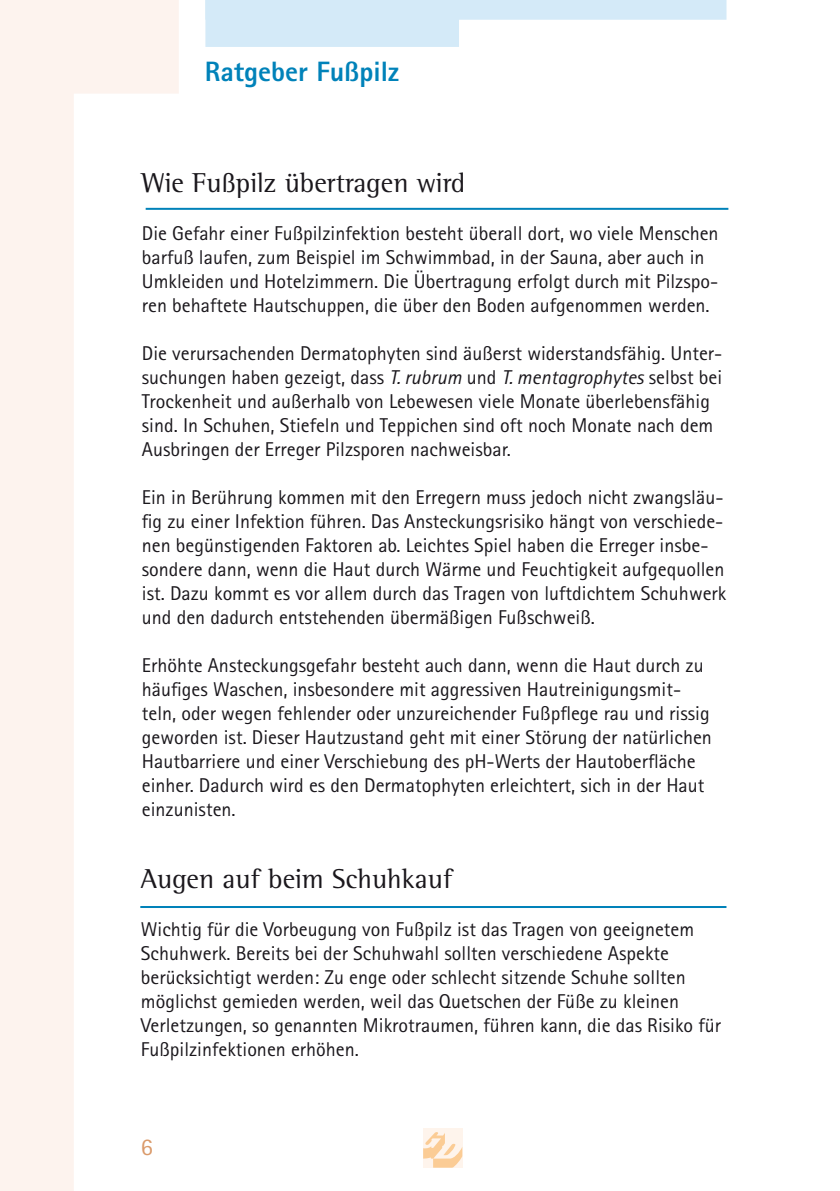
<style>
.page{position:relative;width:840px;height:1191px;background:#fff}
.page>*{position:absolute;margin:0;border:0;box-sizing:border-box;transform-origin:0 0}
.t1{font:28px "Agfa Rotis Semi Serif";color:#1a171c}
.t2{font:800 28px "Agfa Rotis Sans Serif";color:#0082b9}
.t3{font:24px "Agfa Rotis Sans Serif";color:#da9a6a}
.t4{font:20px/24px "Agfa Rotis Sans Serif";color:#1a171c}
.s1{font-style:italic}
</style>
<div class="page">
<svg style="left:205px;top:0;width:521px;height:47px"></svg>
<div style="left:74px;top:0;width:105px;height:94px;background:#fdf3ee"></div>
<div style="left:0;top:0;width:74px;height:1191px;background:#fdf3ee"></div>
<div style="left:423px;top:1128px;width:39px;height:39px;background:#fef4ec"></div>
<svg style="left:423px;top:1132px;width:39px;height:35px"></svg>
<hr style="left:146px;top:208px;width:582px;height:2px;background:#0082b9">
<hr style="left:140px;top:906px;width:586px;height:2px;background:#0082b9">
<h1 class="t2" style="left:205px;top:54px;width:195px">Ratgeber Fußpilz</h1>
<h1 class="t1" style="left:142px;top:166px;width:325px">Wie Fußpilz übertragen wird</h1>
<p class="t4" style="left:142px;top:221px;width:578px">Die Gefahr einer Fußpilzinfektion besteht überall dort, wo viele Menschen barfuß laufen, zum Beispiel im Schwimmbad, in der Sauna, aber auch in Umkleiden und Hotelzimmern. Die Übertragung erfolgt durch mit Pilzspo&shy;ren behaftete Hautschuppen, die über den Boden aufgenommen werden.</p>
<p class="t4" style="left:142px;top:341px;width:581px">Die verursachenden Dermatophyten sind äußerst widerstandsfähig. Unter&shy;suchungen haben gezeigt, dass <span class="s1">T. rubrum</span> und <span class="s1">T. mentagrophytes</span> selbst bei Trockenheit und außerhalb von Lebewesen viele Monate überlebensfähig sind. In Schuhen, Stiefeln und Teppichen sind oft noch Monate nach dem Ausbringen der Erreger Pilzsporen nachweisbar.</p>
<p class="t4" style="left:142px;top:485px;width:585px">Ein in Berührung kommen mit den Erregern muss jedoch nicht zwangsläu&shy;fig zu einer Infektion führen. Das Ansteckungsrisiko hängt von verschiede&shy;nen begünstigenden Faktoren ab. Leichtes Spiel haben die Erreger insbe&shy;sondere dann, wenn die Haut durch Wärme und Feuchtigkeit aufgequollen ist. Dazu kommt es vor allem durch das Tragen von luftdichtem Schuhwerk und den dadurch entstehenden übermäßigen Fußschweiß.</p>
<p class="t4" style="left:142px;top:653px;width:571px">Erhöhte Ansteckungsgefahr besteht auch dann, wenn die Haut durch zu häufiges Waschen, insbesondere mit aggressiven Hautreinigungsmit&shy;teln, oder wegen fehlender oder unzureichender Fußpflege rau und rissig geworden ist. Dieser Hautzustand geht mit einer Störung der natürlichen Hautbarriere und einer Verschiebung des pH-Werts der Hautoberfläche einher. Dadurch wird es den Dermatophyten erleichtert, sich in der Haut einzunisten.</p>
<h1 class="t1" style="left:141px;top:862px;width:312px">Augen auf beim Schuhkauf</h1>
<p class="t4" style="left:141px;top:917px;width:581px">Wichtig für die Vorbeugung von Fußpilz ist das Tragen von geeignetem Schuhwerk. Bereits bei der Schuhwahl sollten verschiedene Aspekte berücksichtigt werden: Zu enge oder schlecht sitzende Schuhe sollten möglichst gemieden werden, weil das Quetschen der Füße zu kleinen Verletzungen, so genannten Mikrotraumen, führen kann, die das Risiko für Fußpilzinfektionen erhöhen.</p>
<p class="t3" style="left:141px;top:1133px;width:13px">6</p>
</div>
